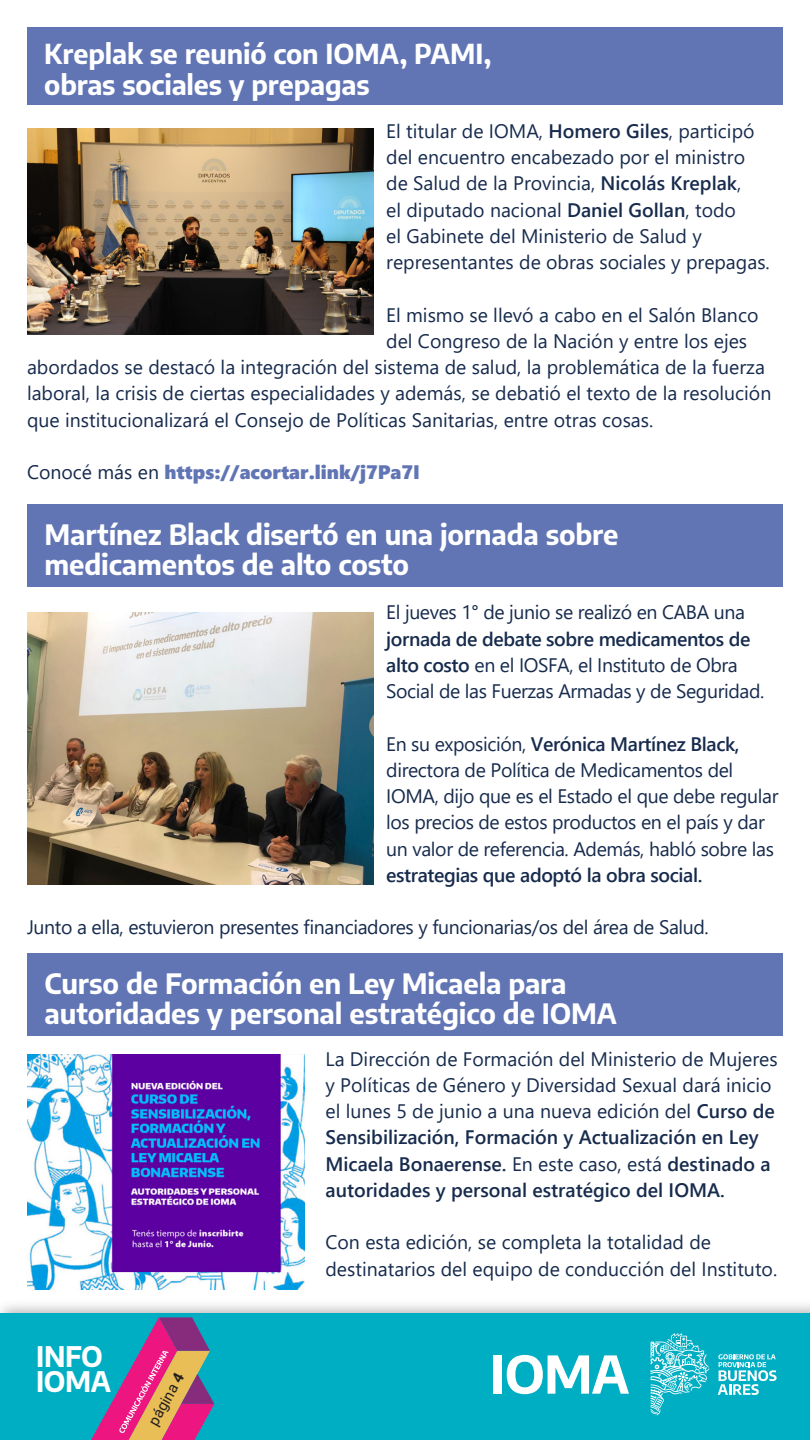
<style>
.page{position:relative;width:810px;height:1440px;background:#fff}
.page>*{position:absolute;margin:0;border:0;box-sizing:border-box;transform-origin:0 0}
.t1{font:700 27.83px/24.1px "Encode Sans";letter-spacing:-.015em;color:#fff}
.t2{font:700 27.53px/30.6px "Encode Sans";letter-spacing:-.005em;color:#fff}
.t3{font:700 27px/31.5px "Encode Sans";letter-spacing:-.005em;color:#fff}
.t4{font:19.5px/26.2px "Segoe UI";color:#172b4d}
.t5{font:19.5px/26.2px "Segoe UI";letter-spacing:-.02em;color:#172b4d}
.t6{font:19.5px "Segoe UI Black";color:#6175b5}
.t7{font:15px "Roboto";color:#231f20}
.s1{font-weight:600}
.s2{font-family:"Segoe UI";color:#172b4d}
.s3{font-weight:700}
</style>
<div class="page">
<img style="left:0;top:1305px;width:810px;height:9px">
<div style="left:0;top:1314px;width:810px;height:126px;background:#00aec3"></div>
<svg style="left:718px;top:1354px;width:59px;height:41px"></svg>
<svg style="left:651px;top:1333px;width:58px;height:82px"></svg>
<div style="left:494px;top:1355px;width:8px;height:39px;background:#fff"></div>
<svg style="left:507px;top:1355px;width:122px;height:39px"></svg>
<svg style="left:91px;top:1317px;width:123px;height:123px"></svg>
<div style="left:27px;top:27px;width:756px;height:77px;background:#6175b5"></div>
<div style="left:27px;top:505px;width:756px;height:82px;background:#6175b5"></div>
<div style="left:27px;top:953px;width:756px;height:83px;background:#6175b5"></div>
<img style="left:27px;top:613px;width:347px;height:271px">
<img style="left:27px;top:1054px;width:277px;height:236px">
<img style="left:27px;top:128px;width:347px;height:206px">
<p class="t3" style="left:44px;top:36px;width:448px">Kreplak se reunió con IOMA, PAMI, obras sociales y prepagas</p>
<p class="t4" style="left:386px;top:116px;width:385px">El titular de IOMA, <span class="s1">Homero Giles</span>, participó del encuentro encabezado por el ministro de Salud de la Provincia, <span class="s1">Nicolás Kreplak</span>,<br>el diputado nacional <span class="s1">Daniel Gollan</span>, todo<br>el Gabinete del Ministerio de Salud y representantes de obras sociales y prepagas.</p>
<p class="t4" style="left:386px;top:300px;width:374px">El mismo se llevó a cabo en el Salón Blanco</p>
<p class="t4" style="left:386px;top:326px;width:362px">del Congreso de la Nación y entre los ejes</p>
<p class="t4" style="left:27px;top:352px;width:740px">abordados se destacó la integración del sistema de salud, la problemática de la fuerza</p>
<p class="t4" style="left:27px;top:379px;width:746px">laboral, la crisis de ciertas especialidades y además, se debatió el texto de la resolución</p>
<p class="t4" style="left:27px;top:405px;width:628px">que institucionalizará el Consejo de Políticas Sanitarias, entre otras cosas.</p>
<p class="t6" style="left:27px;top:458px;width:395px"><span class="s2">Conocé más en</span> https://acortar.link/j7Pa7I</p>
<p class="t2" style="left:45px;top:517px;width:576px">Martínez Black disertó en una jornada sobre medicamentos de alto costo</p>
<p class="t5" style="left:386px;top:598px;width:380px">El jueves 1° de junio se realizó en CABA una <span class="s1">jornada de debate sobre medicamentos de alto costo</span> en el IOSFA, el Instituto de Obra Social de las Fuerzas Armadas y de Seguridad.</p>
<p class="t5" style="left:386px;top:729px;width:394px">En su exposición, <span class="s1">Verónica Martínez Black, </span>directora de Política de Medicamentos del IOMA, dijo que es el Estado el que debe regular los precios de estos productos en el país y dar un valor de referencia. Además, habló sobre las <span class="s1">estrategias que adoptó la obra social.</span></p>
<p class="t5" style="left:27px;top:913px;width:683px">Junto a ella, estuvieron presentes financiadores y funcionarias/os del área de Salud.</p>
<p class="t2" style="left:45px;top:966px;width:574px">Curso de Formación en Ley Micaela para autoridades y personal estratégico de IOMA</p>
<p class="t4" style="left:326px;top:1044px;width:454px">La Dirección de Formación del Ministerio de Mujeres y Políticas de Género y Diversidad Sexual dará inicio el lunes 5 de junio a una nueva edición del <span class="s1">Curso de Sensibilización, Formación y Actualización en Ley Micaela Bonaerense.</span> En este caso, está <span class="s1">destinado a autoridades y personal estratégico del IOMA.</span></p>
<p class="t4" style="left:326px;top:1228px;width:453px">Con esta edición, se completa la totalidad de destinatarios del equipo de conducción del Instituto.</p>
<h1 class="t1" style="left:36px;top:1343px;width:77px">INFO<br>IOMA</h1>
<p class="t7" style="left:143px;top:1419px;width:59px;rotate:-61deg">página <span class="s3">4</span></p>
</div>
